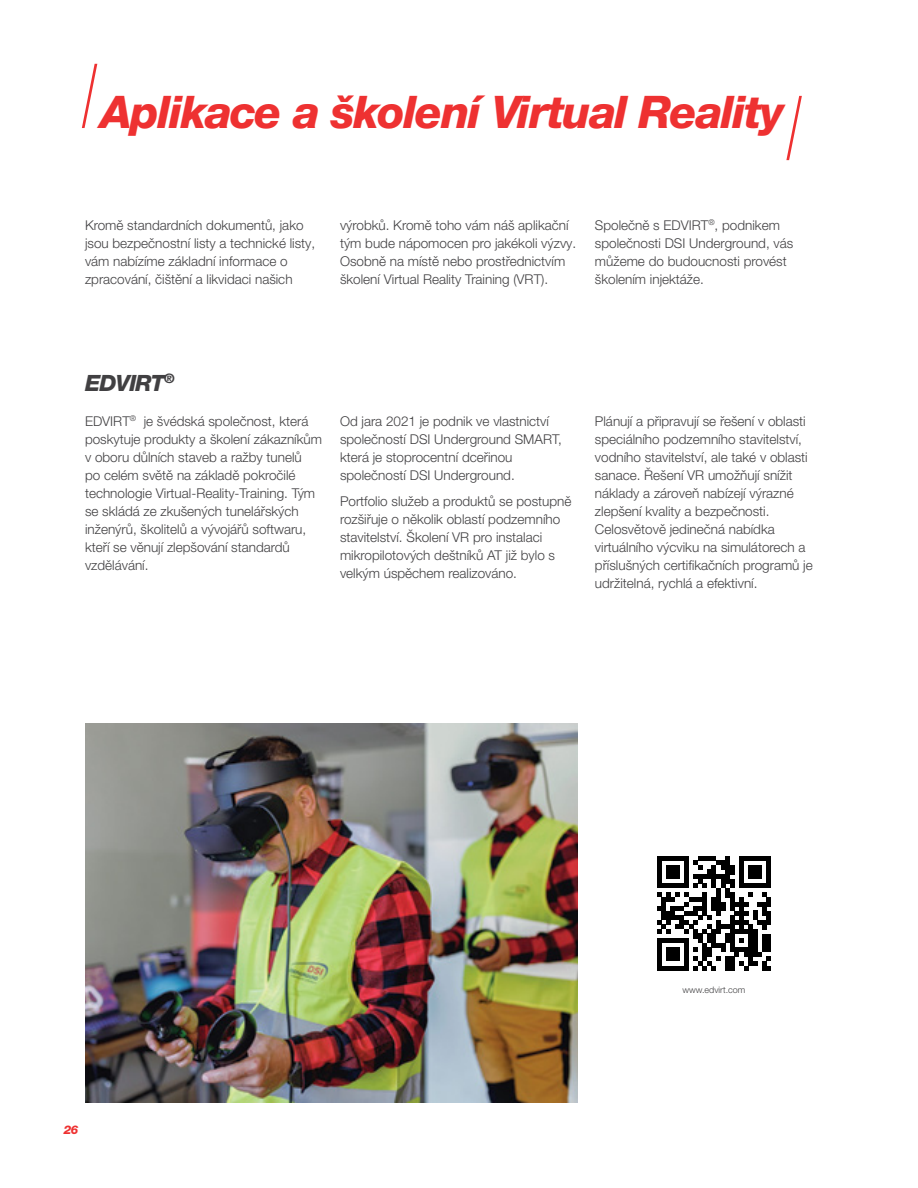
<style>
.page{position:relative;width:918px;height:1188px;background:#fff}
.page>*{position:absolute;margin:0;border:0;box-sizing:border-box;transform-origin:0 0}
.Chapter_Red_EN{font:italic 800 45px "Helvetica Neue LT Pro";letter-spacing:-.035em;color:#ee3131}
.Header_Grey{font:italic 800 22.5px "Helvetica Neue LT Pro";letter-spacing:-.035em;color:#414042}
.Running_Text_Grey{font:300 13.5px/18px "Helvetica Neue LT Pro";color:#414042}
.t1{font:italic 800 12px "Helvetica Neue LT Pro";color:#ee3131}
.Description_Grey{font:300 9px "Helvetica Neue LT Pro";color:#414042}
</style>
<div class="page">
<img style="left:85px;top:724px;width:493px;height:379px">
<svg style="left:657px;top:856px;width:114px;height:114px"></svg>
<svg style="left:82px;top:64px;width:15px;height:64px"></svg>
<svg style="left:786px;top:96px;width:16px;height:64px"></svg>
<p class="Chapter_Red_EN" style="left:101px;top:85px;width:685px">Aplikace a školení Virtual Reality</p>
<p class="Running_Text_Grey" style="left:85px;top:216px;width:232px">Kromě standardních dokumentů, jako jsou bezpečnostní listy a technické listy, vám nabízíme základní informace o zpracování, čištění a likvidaci našich</p>
<p class="Running_Text_Grey" style="left:340px;top:216px;width:238px">výrobků. Kromě toho vám náš aplikační tým bude nápomocen pro jakékoli výzvy.<br>Osobně na místě nebo prostřednictvím školení Virtual Reality Training (VRT).</p>
<p class="Running_Text_Grey" style="left:595px;top:216px;width:200px">Společně s EDVIRT<sup>®</sup>, podnikem společnosti DSI Underground, vás můžeme do budoucnosti provést školením injektáže.</p>
<p class="Header_Grey" style="left:85px;top:369px;width:91px">EDVIRT<sup>®</sup></p>
<p class="Running_Text_Grey" style="left:85px;top:412px;width:239px">EDVIRT<sup>®</sup> je švédská společnost, která poskytuje produkty a školení zákazníkům v oboru důlních staveb a ražby tunelů<br>po celém světě na základě pokročilé technologie Virtual-Reality-Training. Tým se skládá ze zkušených tunelářských inženýrů, školitelů a vývojářů softwaru, kteří se věnují zlepšování standardů vzdělávání.</p>
<p class="Running_Text_Grey" style="left:340px;top:412px;width:223px">Od jara 2021 je podnik ve vlastnictví společností DSI Underground SMART, která je stoprocentní dceřinou společností DSI Underground.</p>
<p class="Running_Text_Grey" style="left:340px;top:492px;width:233px">Portfolio služeb a produktů se postupně rozšiřuje o několik oblastí podzemního stavitelství. Školení VR pro instalaci mikropilotových deštníků AT již bylo s velkým úspěchem realizováno.</p>
<p class="Running_Text_Grey" style="left:595px;top:412px;width:219px">Plánují a připravují se řešení v oblasti speciálního podzemního stavitelství, vodního stavitelství, ale také v oblasti sanace. Řešení VR umožňují snížit náklady a zároveň nabízejí výrazné zlepšení kvality a bezpečnosti.<br>Celosvětově jedinečná nabídka virtuálního výcviku na simulátorech a příslušných certifikačních programů je udržitelná, rychlá a efektivní.</p>
<p class="t1" style="left:64px;top:1122px;width:16px">26</p>
<p class="Description_Grey" style="left:683px;top:985px;width:64px">www.edvirt.com</p>
</div>
